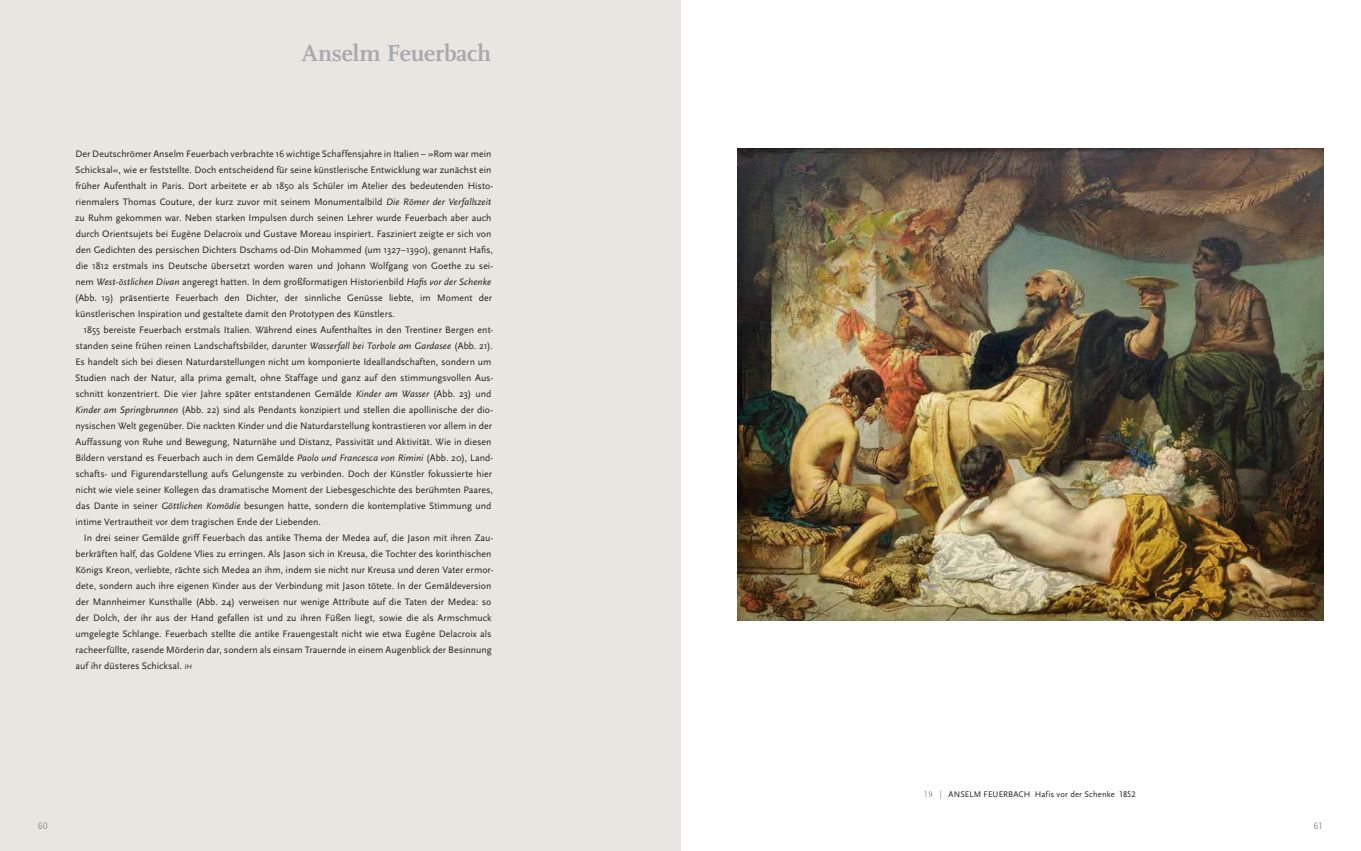
<style>
.page{position:relative;width:1361px;height:851px;background:#fff}
.page>*{position:absolute;margin:0;border:0;box-sizing:border-box;transform-origin:0 0}
.t1{font:700 24px "FF Scala";letter-spacing:-.01em;color:#a7a9ac}
.t2{font:9.8px/16px "Scala Sans";color:#231f20}
.t3{font:9.8px "Scala Sans Caps";color:#939598}
.t4{font:8.5px "Scala Sans Caps";letter-spacing:.01em;color:#231f20}
.s1{font-style:italic}
.s2{font-style:italic;font-size:7px}
.s3{color:#939598}
.s4{font-family:"Scala Sans"}
</style>
<div class="page">
<div style="left:0;top:0;width:680px;height:850px;background:#e9e6e1"></div>
<img style="left:737px;top:149px;width:586px;height:472px">
<h1 class="t1" style="left:302px;top:41px;width:191px">Anselm Feuerbach</h1>
<p class="t2" style="left:75px;top:146px;width:420px">Der Deutschrömer Anselm Feuerbach verbrachte 16 wichtige Schaffensjahre in Italien – »Rom war mein Schicksal«, wie er feststellte. Doch entscheidend für seine künstlerische Entwicklung war zunächst ein früher Aufenthalt in Paris. Dort arbeitete er ab 1850 als Schüler im Atelier des bedeutenden Histo&shy;rienmalers Thomas Couture, der kurz zuvor mit seinem Monumentalbild <span class="s1">Die Römer der Verfallszeit </span>zu Ruhm gekommen war. Neben starken Impulsen durch seinen Lehrer wurde Feuerbach aber auch durch Orientsujets bei Eugène Delacroix und Gustave Moreau inspiriert. Fasziniert zeigte er sich von den Gedichten des persischen Dichters Dschams od-Din Mohammed (um 1327–1390), genannt Hafis, die 1812 erstmals ins Deutsche übersetzt worden waren und Johann Wolfgang von Goethe zu sei&shy;nem <span class="s1">West-östlichen Divan</span> angeregt hatten. In dem großformatigen Historienbild <span class="s1">Hafis vor der Schenke </span>(Abb. 19) präsentierte Feuerbach den Dichter, der sinnliche Genüsse liebte, im Moment der künstlerischen Inspiration und gestaltete damit den Prototypen des Künstlers.</p>
<p class="t2" style="left:75px;top:322px;width:420px;text-indent:8px">1855 bereiste Feuerbach erstmals Italien. Während eines Aufenthaltes in den Trentiner Bergen ent&shy;standen seine frühen reinen Landschaftsbilder, darunter <span class="s1">Wasserfall bei Torbole am Gardasee</span> (Abb. 21).<br>Es handelt sich bei diesen Naturdarstellungen nicht um komponierte Ideallandschaften, sondern um Studien nach der Natur, alla prima gemalt, ohne Staffage und ganz auf den stimmungsvollen Aus&shy;schnitt konzentriert. Die vier Jahre später entstandenen Gemälde <span class="s1">Kinder am Wasser</span> (Abb. 23) und <span class="s1">Kinder am Springbrunnen</span> (Abb. 22) sind als Pendants konzipiert und stellen die apollinische der dio&shy;nysischen Welt gegenüber. Die nackten Kinder und die Naturdarstellung kontrastieren vor allem in der Auffassung von Ruhe und Bewegung, Naturnähe und Distanz, Passivität und Aktivität. Wie in diesen Bildern verstand es Feuerbach auch in dem Gemälde <span class="s1">Paolo und Francesca von Rimini</span> (Abb. 20), Land&shy;schafts- und Figurendarstellung aufs Gelungenste zu verbinden. Doch der Künstler fokussierte hier nicht wie viele seiner Kollegen das dramatische Moment der Liebesgeschichte des berühmten Paares, das Dante in seiner <span class="s1">Göttlichen Komödie</span> besungen hatte, sondern die kontemplative Stimmung und intime Vertrautheit vor dem tragischen Ende der Liebenden.</p>
<p class="t2" style="left:75px;top:530px;width:419px;text-indent:8px">In drei seiner Gemälde griff Feuerbach das antike Thema der Medea auf, die Jason mit ihren Zau&shy;berkräften half, das Goldene Vlies zu erringen. Als Jason sich in Kreusa, die Tochter des korinthischen Königs Kreon, verliebte, rächte sich Medea an ihm, indem sie nicht nur Kreusa und deren Vater ermor&shy;dete, sondern auch ihre eigenen Kinder aus der Verbindung mit Jason tötete. In der Gemäldeversion der Mannheimer Kunsthalle (Abb. 24) verweisen nur wenige Attribute auf die Taten der Medea: so der Dolch, der ihr aus der Hand gefallen ist und zu ihren Füßen liegt, sowie die als Armschmuck umgelegte Schlange. Feuerbach stellte die antike Frauengestalt nicht wie etwa Eugène Delacroix als racheerfüllte, rasende Mörderin dar, sondern als einsam Trauernde in einem Augenblick der Besinnung auf ihr düsteres Schicksal. <span class="s2">IH</span></p>
<p class="t4" style="left:924px;top:791px;width:213px"><span class="s3">19 |</span> ANSELM FEUERBACH <span class="s4">Hafis vor der Schenke</span> 1852</p>
<p class="t3" style="left:38px;top:822px;width:11px">60</p>
<p class="t3" style="left:1313px;top:822px;width:11px">61</p>
</div>
